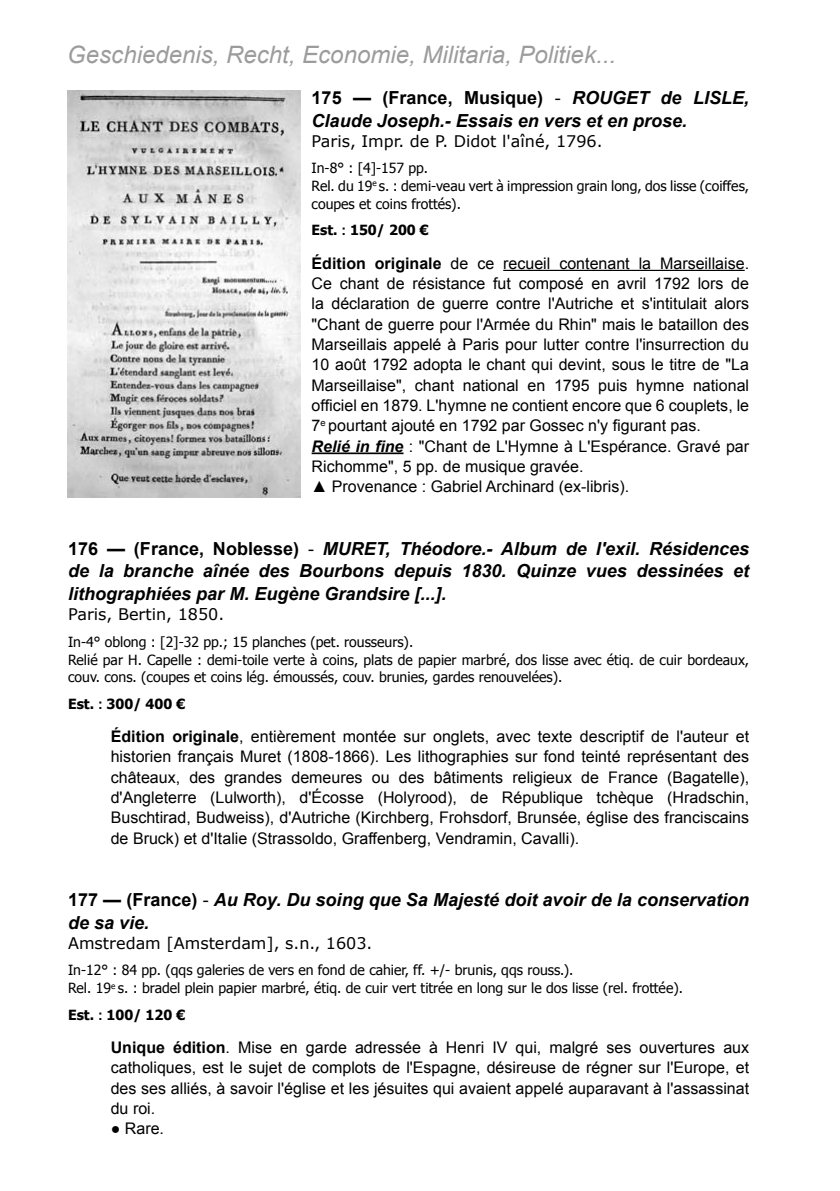
<style>
.page{position:relative;width:840px;height:1191px;background:#fff}
.page>*{position:absolute;margin:0;border:0;box-sizing:border-box;transform-origin:0 0}
.t1{font:italic 24px "Arial";color:#9c9c9d}
.t2{font:italic 700 18px/22.8px "Arial";color:#000}
.t3{font:16px/20.4px "Arial";color:#000;text-align:justify}
.t4{font:16px "Verdana";color:#000}
.t5{font:14px/18px "Tahoma";color:#000}
.t6{font:700 14px "Tahoma";color:#000}
.s1{font-style:normal}
.s2{font-weight:400;font-style:normal}
.s3{font-family:"Arial"}
.s4{font-weight:700}
.s5{font-weight:700;font-style:italic}
</style>
<div class="page">
<hr style="left:503px;top:270px;width:241px;height:1px;background:#000">
<hr style="left:311px;top:452px;width:92px;height:2px;background:#000">
<img style="left:67px;top:91px;width:233px;height:406px">
<h1 class="t1" style="left:67px;top:39px;width:550px">Geschiedenis, Recht, Economie, Militaria, Politiek...</h1>
<p class="t2" style="left:311px;top:87px;width:439px"><span class="s1">175 — (France, Musique)</span> <span class="s2">-</span> ROUGET de LISLE,<br>Claude Joseph.- Essais en vers et en prose.</p>
<p class="t4" style="left:311px;top:131px;width:292px">Paris, Impr. de P. Didot l'aîné, 1796.</p>
<p class="t5" style="left:311px;top:158px;width:439px">In-8° : [4]-157 pp.<br>Rel. du 19<sup>e</sup> s. : demi-veau vert à impression grain long, dos lisse (coiffes, coupes et coins frottés).</p>
<p class="t6" style="left:311px;top:220px;width:119px">Est. <span class="s3">:</span> 150/ 200 €</p>
<p class="t3" style="left:311px;top:253px;width:439px;text-align:left"><span class="s4">Édition originale</span> de ce recueil contenant la Marseillaise.<br>Ce chant de résistance fut composé en avril 1792 lors de la déclaration de guerre contre l'Autriche et s'intitulait alors "Chant de guerre pour l'Armée du Rhin" mais le bataillon des Marseillais appelé à Paris pour lutter contre l'insurrection du 10 août 1792 adopta le chant qui devint, sous le titre de "La Marseillaise", chant national en 1795 puis hymne national officiel en 1879. L'hymne ne contient encore que 6 couplets, le 7<sup>e</sup> pourtant ajouté en 1792 par Gossec n'y figurant pas.<br><span class="s5">Relié in fine</span> : "Chant de L'Hymne à L'Espérance. Gravé par Richomme", 5 pp. de musique gravée.</p>
<p class="t3" style="left:311px;top:476px;width:319px">▲ Provenance : Gabriel Archinard (ex-libris).</p>
<p class="t2" style="left:68px;top:537px;width:682px;text-align:justify"><span class="s1">176 — (France, Noblesse)</span> <span class="s2">-</span> MURET, Théodore.- Album de l'exil. Résidences de la branche aînée des Bourbons depuis 1830. Quinze vues dessinées et lithographiées par M. Eugène Grandsire [...].</p>
<p class="t4" style="left:68px;top:604px;width:158px">Paris, Bertin, 1850.</p>
<p class="t5" style="left:68px;top:632px;width:682px">In-4° oblong : [2]-32 pp.; 15 planches (pet. rousseurs).<br>Relié par H. Capelle : demi-toile verte à coins, plats de papier marbré, dos lisse avec étiq. de cuir bordeaux, couv. cons. (coupes et coins lég. émoussés, couv. brunies, gardes renouvelées).</p>
<p class="t6" style="left:68px;top:694px;width:119px">Est. <span class="s3">:</span> 300/ 400 €</p>
<p class="t3" style="left:111px;top:726px;width:639px"><span class="s4">Édition originale</span>, entièrement montée sur onglets, avec texte descriptif de l'auteur et historien français Muret (1808-1866). Les lithographies sur fond teinté représentant des châteaux, des grandes demeures ou des bâtiments religieux de France (Bagatelle), d'Angleterre (Lulworth), d'Écosse (Holyrood), de République tchèque (Hradschin, Buschtirad, Budweiss), d'Autriche (Kirchberg, Frohsdorf, Brunsée, église des franciscains de Bruck) et d'Italie (Strassoldo, Graffenberg, Vendramin, Cavalli).</p>
<p class="t2" style="left:68px;top:889px;width:682px"><span class="s1">177 — (France)</span> <span class="s2">-</span> Au Roy. Du soing que Sa Majesté doit avoir de la conservation de sa vie.</p>
<p class="t4" style="left:68px;top:933px;width:305px">Amstredam [Amsterdam], s.n., 1603.</p>
<p class="t5" style="left:68px;top:960px;width:616px">In-12° : 84 pp. (qqs galeries de vers en fond de cahier, ff. +/- brunis, qqs rouss.).<br>Rel. 19<sup>e</sup> s. : bradel plein papier marbré, étiq. de cuir vert titrée en long sur le dos lisse (rel. frottée).</p>
<p class="t6" style="left:68px;top:1004px;width:119px">Est. <span class="s3">:</span> 100/ 120 €</p>
<p class="t3" style="left:111px;top:1037px;width:639px"><span class="s4">Unique édition</span>. Mise en garde adressée à Henri IV qui, malgré ses ouvertures aux catholiques, est le sujet de complots de l'Espagne, désireuse de régner sur l'Europe, et des ses alliés, à savoir l'église et les jésuites qui avaient appelé auparavant à l'assassinat du roi.</p>
<p class="t3" style="left:111px;top:1118px;width:55px">● Rare.</p>
</div>
